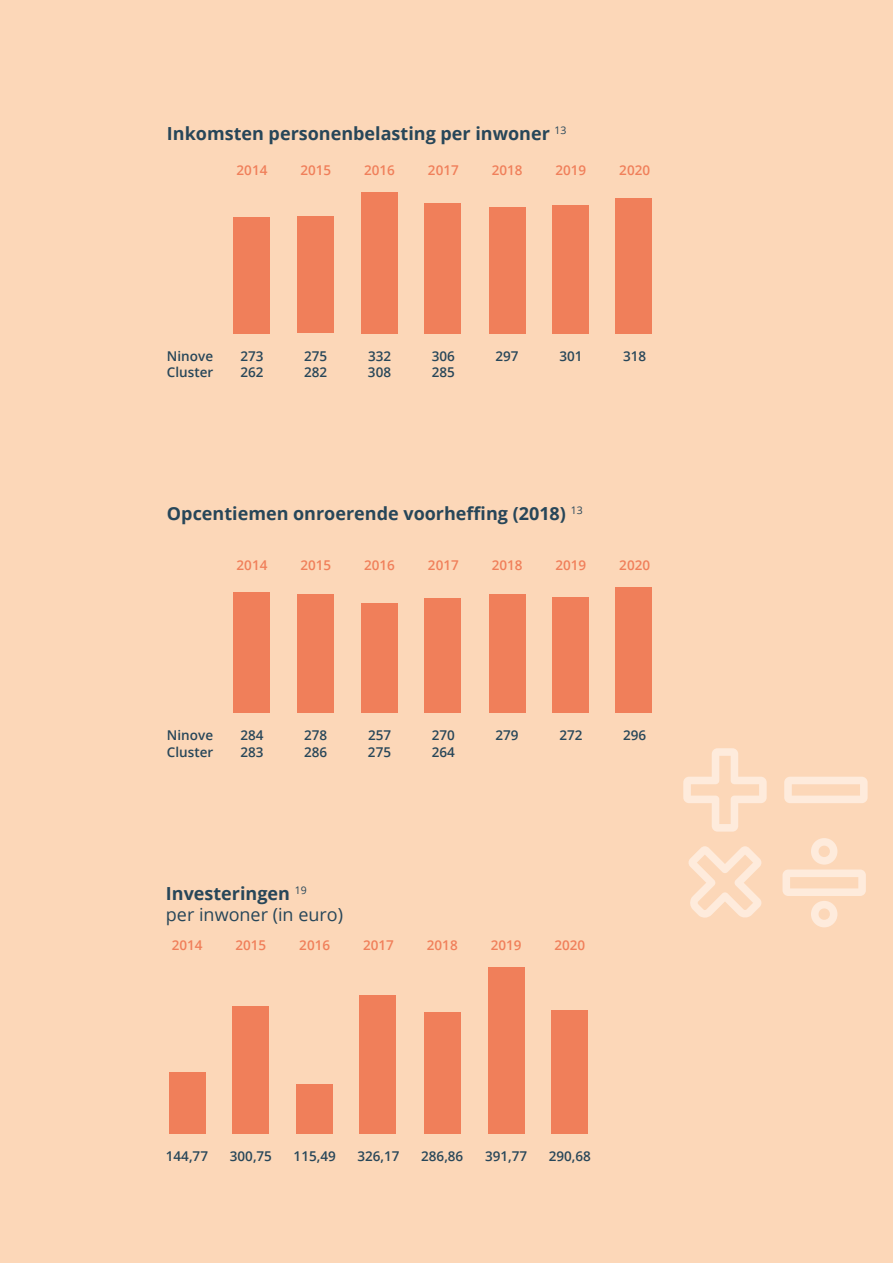
<style>
.page{position:relative;width:893px;height:1263px;background:#fcd7b8}
.page>*{position:absolute;margin:0;border:0;box-sizing:border-box;transform-origin:0 0}
.t1{font:700 18px "Open Sans";color:#274659}
.t2{font:18px/21.6px "Open Sans";color:#274659}
.t3{font:600 13.5px "Open Sans";color:#274659}
.t4{font:600 13.5px "Open Sans";color:#f07f5a}
.s1{font-weight:700}
</style>
<div class="page">
<svg style="left:683px;top:748px;width:84px;height:84px"></svg>
<svg style="left:784px;top:777px;width:84px;height:26px"></svg>
<svg style="left:782px;top:838px;width:84px;height:89px"></svg>
<svg style="left:688px;top:846px;width:73px;height:72px"></svg>
<div style="left:234px;top:217px;width:36px;height:116px;background:#f07f5a"></div>
<div style="left:361px;top:192px;width:37px;height:141px;background:#f07f5a"></div>
<div style="left:424px;top:203px;width:37px;height:130px;background:#f07f5a"></div>
<div style="left:489px;top:207px;width:36px;height:126px;background:#f07f5a"></div>
<div style="left:552px;top:205px;width:37px;height:128px;background:#f07f5a"></div>
<div style="left:615px;top:198px;width:37px;height:135px;background:#f07f5a"></div>
<div style="left:297px;top:216px;width:37px;height:117px;background:#f07f5a"></div>
<div style="left:234px;top:592px;width:36px;height:121px;background:#f07f5a"></div>
<div style="left:361px;top:604px;width:37px;height:109px;background:#f07f5a"></div>
<div style="left:424px;top:598px;width:37px;height:115px;background:#f07f5a"></div>
<div style="left:489px;top:594px;width:36px;height:119px;background:#f07f5a"></div>
<div style="left:552px;top:597px;width:37px;height:116px;background:#f07f5a"></div>
<div style="left:615px;top:587px;width:37px;height:126px;background:#f07f5a"></div>
<div style="left:297px;top:595px;width:37px;height:118px;background:#f07f5a"></div>
<div style="left:169px;top:1072px;width:36px;height:61px;background:#f07f5a"></div>
<div style="left:296px;top:1084px;width:37px;height:49px;background:#f07f5a"></div>
<div style="left:360px;top:995px;width:36px;height:138px;background:#f07f5a"></div>
<div style="left:424px;top:1011px;width:37px;height:122px;background:#f07f5a"></div>
<div style="left:488px;top:967px;width:36px;height:166px;background:#f07f5a"></div>
<div style="left:551px;top:1010px;width:36px;height:123px;background:#f07f5a"></div>
<div style="left:232px;top:1006px;width:37px;height:127px;background:#f07f5a"></div>
<h1 class="t1" style="left:167px;top:121px;width:401px">Inkomsten personenbelasting per inwoner <sup>13</sup></h1>
<p class="t4" style="left:237px;top:161px;width:32px">2014</p>
<p class="t4" style="left:300px;top:161px;width:32px">2015</p>
<p class="t4" style="left:364px;top:161px;width:32px">2016</p>
<p class="t4" style="left:428px;top:161px;width:32px">2017</p>
<p class="t4" style="left:492px;top:161px;width:32px">2018</p>
<p class="t4" style="left:555px;top:161px;width:32px">2019</p>
<p class="t4" style="left:619px;top:161px;width:32px">2020</p>
<p class="t3" style="left:167px;top:346px;width:48px">Ninove</p>
<p class="t3" style="left:240px;top:346px;width:25px">273</p>
<p class="t3" style="left:304px;top:346px;width:25px">275</p>
<p class="t3" style="left:368px;top:346px;width:25px">332</p>
<p class="t3" style="left:432px;top:346px;width:25px">306</p>
<p class="t3" style="left:496px;top:346px;width:25px">297</p>
<p class="t3" style="left:559px;top:346px;width:25px">301</p>
<p class="t3" style="left:623px;top:346px;width:25px">318</p>
<p class="t3" style="left:167px;top:362px;width:48px">Cluster</p>
<p class="t3" style="left:240px;top:362px;width:25px">262</p>
<p class="t3" style="left:304px;top:362px;width:25px">282</p>
<p class="t3" style="left:368px;top:362px;width:25px">308</p>
<p class="t3" style="left:432px;top:362px;width:25px">285</p>
<h1 class="t1" style="left:167px;top:501px;width:417px">Opcentiemen onroerende voorheffing (2018) <sup>13</sup></h1>
<p class="t4" style="left:237px;top:556px;width:32px">2014</p>
<p class="t4" style="left:300px;top:556px;width:32px">2015</p>
<p class="t4" style="left:364px;top:556px;width:32px">2016</p>
<p class="t4" style="left:428px;top:556px;width:32px">2017</p>
<p class="t4" style="left:492px;top:556px;width:32px">2018</p>
<p class="t4" style="left:555px;top:556px;width:32px">2019</p>
<p class="t4" style="left:619px;top:556px;width:32px">2020</p>
<p class="t3" style="left:167px;top:726px;width:48px">Ninove</p>
<p class="t3" style="left:240px;top:726px;width:25px">284</p>
<p class="t3" style="left:304px;top:726px;width:25px">278</p>
<p class="t3" style="left:368px;top:726px;width:25px">257</p>
<p class="t3" style="left:432px;top:726px;width:25px">270</p>
<p class="t3" style="left:496px;top:726px;width:25px">279</p>
<p class="t3" style="left:559px;top:726px;width:25px">272</p>
<p class="t3" style="left:623px;top:726px;width:25px">296</p>
<p class="t3" style="left:167px;top:742px;width:48px">Cluster</p>
<p class="t3" style="left:240px;top:742px;width:25px">283</p>
<p class="t3" style="left:304px;top:742px;width:25px">286</p>
<p class="t3" style="left:368px;top:742px;width:25px">275</p>
<p class="t3" style="left:432px;top:742px;width:25px">264</p>
<h1 class="t2" style="left:166px;top:882px;width:179px"><span class="s1">Investeringen</span> <sup>19<br></sup>per inwoner (in euro)</h1>
<p class="t4" style="left:172px;top:936px;width:32px">2014</p>
<p class="t4" style="left:236px;top:936px;width:32px">2015</p>
<p class="t4" style="left:299px;top:936px;width:32px">2016</p>
<p class="t4" style="left:363px;top:936px;width:32px">2017</p>
<p class="t4" style="left:427px;top:936px;width:32px">2018</p>
<p class="t4" style="left:491px;top:936px;width:32px">2019</p>
<p class="t4" style="left:554px;top:936px;width:32px">2020</p>
<p class="t3" style="left:166px;top:1147px;width:44px">144,77</p>
<p class="t3" style="left:230px;top:1147px;width:44px">300,75</p>
<p class="t3" style="left:294px;top:1147px;width:44px">115,49</p>
<p class="t3" style="left:357px;top:1147px;width:44px">326,17</p>
<p class="t3" style="left:421px;top:1147px;width:44px">286,86</p>
<p class="t3" style="left:485px;top:1147px;width:44px">391,77</p>
<p class="t3" style="left:549px;top:1147px;width:44px">290,68</p>
</div>
